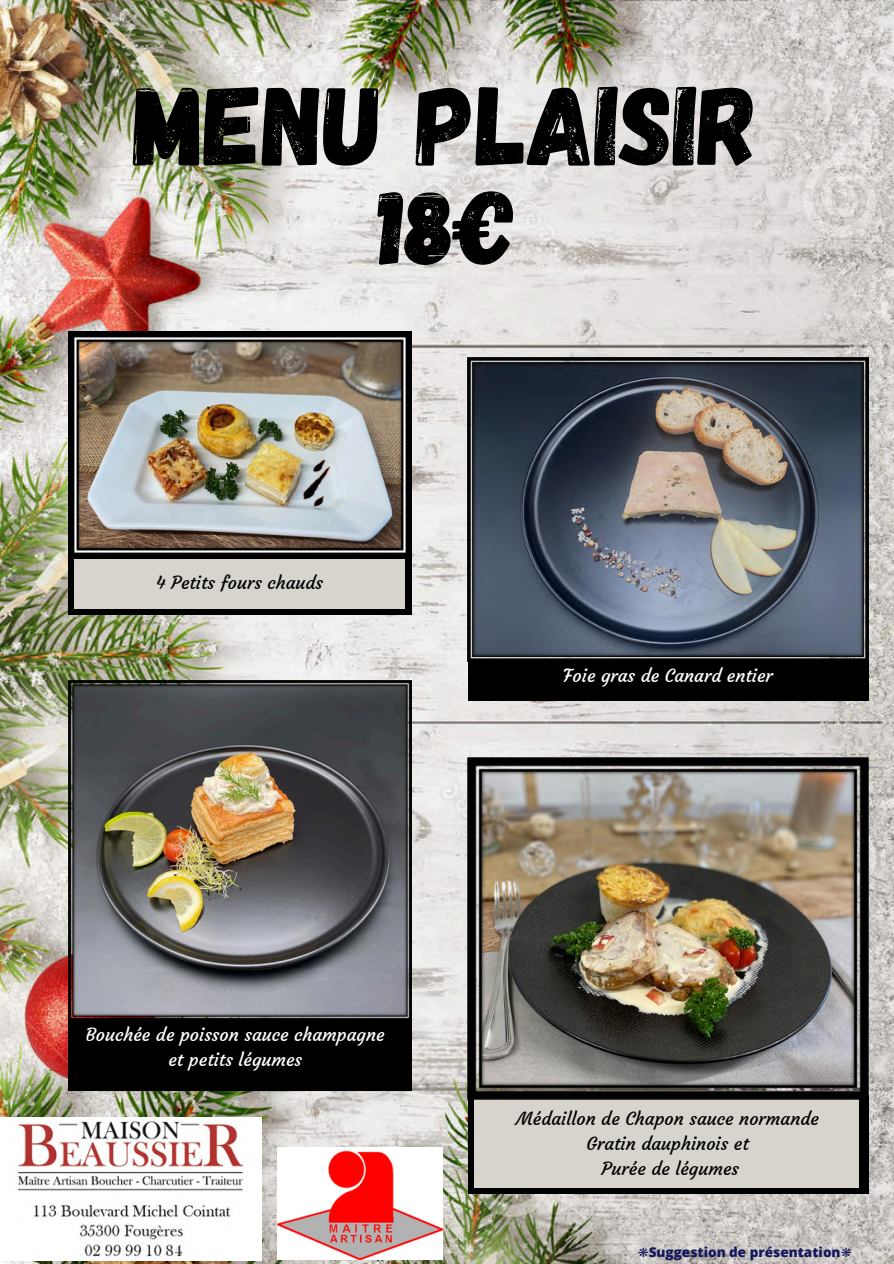
<style>
.page{position:relative;width:894px;height:1264px;background:#fff}
.page>*{position:absolute;margin:0;border:0;box-sizing:border-box;transform-origin:0 0}
.t1{font:112.5px "Gagalin";color:#000}
.t2{font:105px "Gagalin";color:#000}
.t3{font:18px/24.8px "Courgette";color:#000;text-align:center}
.t4{font:18px/24.8px "Courgette";color:#fff;text-align:center}
.t5{font:800 13.5px "Open Sans";color:#13185d}
.s1{font-family:"Free Serif";font-weight:400}
</style>
<div class="page">
<img style="left:0;top:0;width:893px;height:1263px">
<div style="left:468px;top:1094px;width:400px;height:99px;background:#000"></div>
<div style="left:474px;top:1094px;width:384px;height:93px;background:#d7d4cd"></div>
<div style="left:468px;top:661px;width:400px;height:40px;background:#000"></div>
<img style="left:0;top:1117px;width:261px;height:143px">
<div style="left:68px;top:1020px;width:343px;height:70px;background:#000"></div>
<div style="left:68px;top:558px;width:343px;height:57px;background:#000"></div>
<div style="left:74px;top:558px;width:331px;height:50px;background:#d7d4cd"></div>
<img style="left:68px;top:331px;width:343px;height:227px">
<img style="left:277px;top:1147px;width:165px;height:112px">
<img style="left:468px;top:757px;width:400px;height:342px">
<img style="left:68px;top:680px;width:343px;height:340px">
<img style="left:468px;top:358px;width:400px;height:303px">
<p class="t1" style="left:134px;top:52px;width:627px">MENU PLAISIR</p>
<h2 class="t2" style="left:378px;top:159px;width:138px">18€</h2>
<p class="t3" style="left:156px;top:570px;width:169px">4 Petits fours chauds</p>
<p class="t4" style="left:563px;top:663px;width:211px">Foie gras de Canard entier</p>
<h2 class="t4" style="left:86px;top:1022px;width:300px">Bouchée de poisson sauce champagne et petits légumes</h2>
<p class="t3" style="left:516px;top:1106px;width:304px">Médaillon de Chapon sauce normande<br>Gratin dauphinois et<br>Purée de légumes</p>
<p class="t5" style="left:638px;top:1242px;width:215px"><span class="s1">❋</span>Suggestion de présentation<span class="s1">❋</span></p>
</div>
